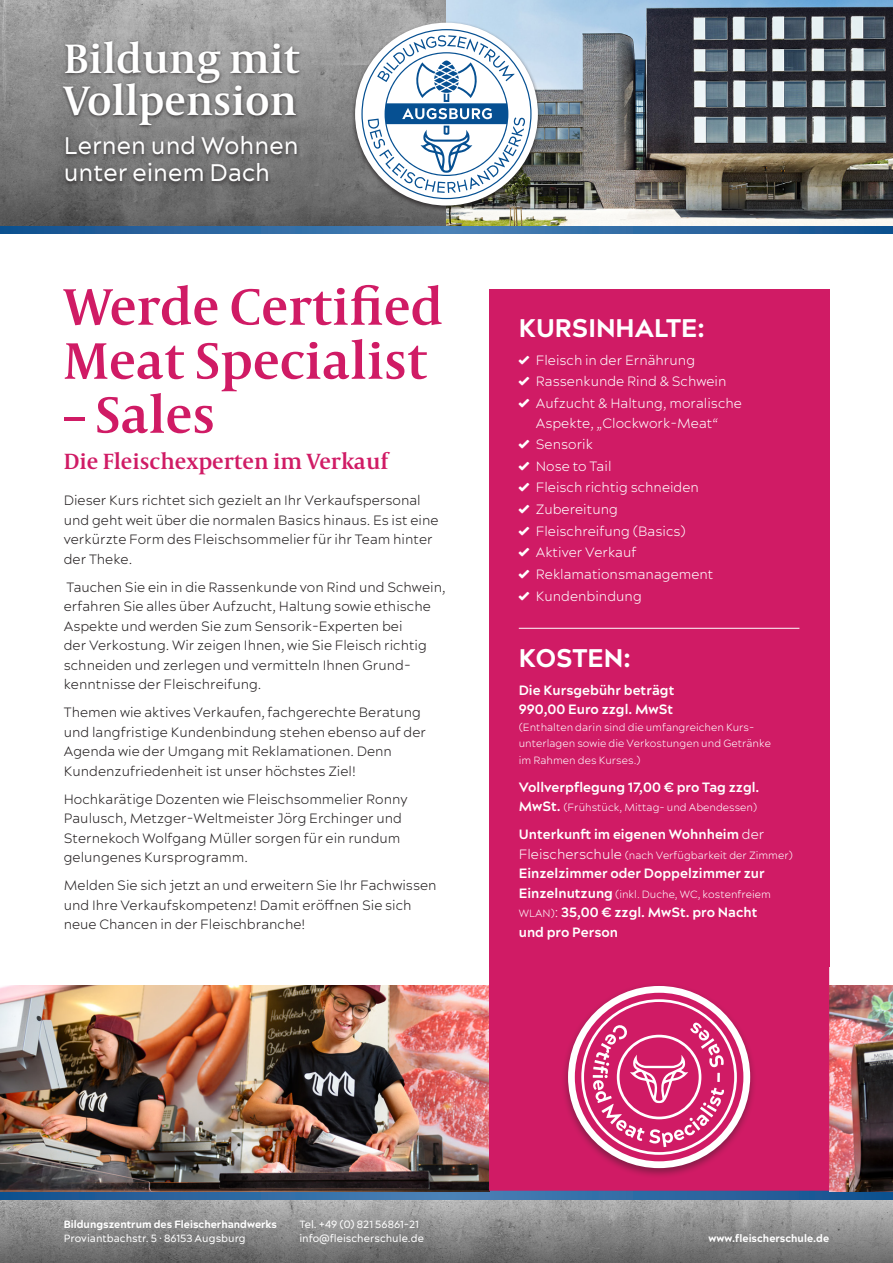
<style>
.page{position:relative;width:893px;height:1263px;background:#fff}
.page>*{position:absolute;margin:0;border:0;box-sizing:border-box;transform-origin:0 0}
.t1{font:600 52.5px/54px "Capitolium News 2";color:#d01b65}
.t2{font:600 42px/42px "Capitolium News 2";color:#fff}
.t3{font:800 25.5px "Acherus Grotesque";color:#fff}
.t4{font:24px/27px "Acherus Grotesque";color:#fff}
.t5{font:600 22.5px "Capitolium News 2";color:#d01b65}
.t6{font:300 13.5px/19.5px "Acherus Grotesque";color:#231f20}
.t7{font:300 13.5px/19.5px "Acherus Grotesque";color:#fff;text-align:center}
.t8{font:700 13.5px/19.5px "Acherus Grotesque";color:#fff}
.t9{font:300 10.5px/16.5px "Acherus Grotesque";color:#fff}
.t10{font:10.5px/13.5px "Acherus Grotesque";color:#fff}
.t11{font:800 10.5px "Acherus Grotesque";color:#fff}
.s1{font-family:"Web Hosting Hub Glyphs";font-weight:400;font-size:10.5px}
.s2{font-weight:700;font-size:13.5px}
.s3{font-weight:300}
.s4{font-size:13.5px}
.s5{font-weight:300;font-size:10.5px}
</style>
<div class="page">
<svg style="left:0;top:225px;width:893px;height:9px;background:#3a6ea0"></svg>
<img style="left:446px;top:0;width:447px;height:225px">
<svg style="left:0;top:0;width:446px;height:225px;background:#858585"></svg>
<div style="left:60px;top:39px;width:243px;height:148px;background:#231f20;opacity:.75"></div>
<div style="left:350px;top:20px;width:192px;height:192px;background:#231f20;opacity:.75"></div>
<div style="left:355px;top:23px;width:183px;height:183px;background:#fff;border-radius:50%"></div>
<svg style="left:361px;top:29px;width:170px;height:170px"></svg>
<svg style="left:0;top:1199px;width:893px;height:64px;background:#878889"></svg>
<svg style="left:0;top:1191px;width:893px;height:8px;background:#34679b"></svg>
<img style="left:0;top:986px;width:489px;height:205px">
<img style="left:829px;top:986px;width:64px;height:205px">
<div style="left:489px;top:966px;width:340px;height:225px;background:#d01b65"></div>
<div style="left:489px;top:289px;width:340px;height:677px;background:#d01b65"></div>
<hr style="left:519px;top:628px;width:280px;height:1px;background:#fff">
<div style="left:561px;top:982px;width:196px;height:196px;background:#231f20;opacity:.45"></div>
<div style="left:568px;top:986px;width:182px;height:182px;background:#fff;border-radius:50%"></div>
<svg style="left:575px;top:993px;width:168px;height:168px"></svg>
<h2 class="t2" style="left:64px;top:35px;width:238px">Bildung mit<br>Vollpension</h2>
<h3 class="t4" style="left:64px;top:132px;width:236px">Lernen und Wohnen unter einem Dach</h3>
<h1 class="t1" style="left:64px;top:277px;width:381px">Werde Certified<br>Meat Specialist</h1>
<h1 class="t1" style="left:64px;top:385px;width:153px">– Sales</h1>
<h3 class="t5" style="left:64px;top:445px;width:326px">Die Fleischexperten im Verkauf</h3>
<p class="t6" style="left:64px;top:490px;width:376px">Dieser Kurs richtet sich gezielt an Ihr Verkaufspersonal und geht weit über die normalen Basics hinaus. Es ist eine verkürzte Form des Fleischsommelier für ihr Team hinter der Theke.</p>
<p class="t6" style="left:64px;top:577px;width:383px">Tauchen Sie ein in die Rassenkunde von Rind und Schwein, erfahren Sie alles über Aufzucht, Haltung sowie ethische Aspekte und werden Sie zum Sensorik-Experten bei<br>der Verkostung. Wir zeigen Ihnen, wie Sie Fleisch richtig schneiden und zerlegen und vermitteln Ihnen Grund&shy;kenntnisse der Fleischreifung.</p>
<p class="t6" style="left:64px;top:702px;width:364px">Themen wie aktives Verkaufen, fachgerechte Beratung und langfristige Kundenbindung stehen ebenso auf der Agenda wie der Umgang mit Reklamationen. Denn Kundenzufriedenheit ist unser höchstes Ziel!</p>
<p class="t6" style="left:64px;top:789px;width:345px">Hochkarätige Dozenten wie Fleischsommelier Ronny Paulusch, Metzger-Weltmeister Jörg Erchinger und Sternekoch Wolfgang Müller sorgen für ein rundum gelungenes Kursprogramm.</p>
<p class="t6" style="left:64px;top:875px;width:374px">Melden Sie sich jetzt an und erweitern Sie Ihr Fachwissen und Ihre Verkaufskompetenz! Damit eröffnen Sie sich neue Chancen in der Fleischbranche!</p>
<h3 class="t3" style="left:519px;top:312px;width:188px">KURSINHALTE:</h3>
<p class="t7" style="left:519px;top:350px;width:178px"><span class="s1">✓</span> Fleisch in der Ernährung</p>
<p class="t7" style="left:519px;top:372px;width:209px"><span class="s1">✓</span> Rassenkunde Rind &amp; Schwein</p>
<p class="t7" style="left:519px;top:393px;width:225px"><span class="s1">✓</span> Aufzucht &amp; Haltung, moralische<br>Aspekte, „Clockwork-Meat“</p>
<p class="t7" style="left:519px;top:434px;width:76px"><span class="s1">✓</span> Sensorik</p>
<p class="t7" style="left:519px;top:456px;width:94px"><span class="s1">✓</span> Nose to Tail</p>
<p class="t7" style="left:519px;top:478px;width:182px"><span class="s1">✓</span> Fleisch richtig schneiden</p>
<p class="t7" style="left:519px;top:499px;width:101px"><span class="s1">✓</span> Zubereitung</p>
<p class="t7" style="left:519px;top:521px;width:169px"><span class="s1">✓</span> Fleischreifung (Basics)</p>
<p class="t7" style="left:519px;top:542px;width:119px"><span class="s1">✓</span> Aktiver Verkauf</p>
<p class="t7" style="left:519px;top:564px;width:196px"><span class="s1">✓</span> Reklamationsmanagement</p>
<p class="t7" style="left:519px;top:586px;width:125px"><span class="s1">✓</span> Kundenbindung</p>
<h3 class="t3" style="left:519px;top:641px;width:113px">KOSTEN:</h3>
<p class="t8" style="left:519px;top:680px;width:157px">Die Kursgebühr beträgt<br>990,00 Euro zzgl. MwSt</p>
<p class="t9" style="left:519px;top:718px;width:254px">(Enthalten darin sind die umfangreichen Kurs&shy;unterlagen sowie die Verkostungen und Getränke im Rahmen des Kurses.)</p>
<p class="t8" style="left:519px;top:777px;width:242px">Vollverpflegung 17,00 € pro Tag zzgl.</p>
<p class="t9" style="left:519px;top:799px;width:240px"><span class="s2">MwSt.</span> (Frühstück, Mittag- und Abendessen)</p>
<p class="t8" style="left:519px;top:824px;width:247px">Unterkunft im eigenen Wohnheim <span class="s3">der</span></p>
<p class="t9" style="left:519px;top:846px;width:276px"><span class="s4">Fleischerschule</span> (nach Verfügbarkeit der Zimmer)</p>
<p class="t8" style="left:519px;top:863px;width:248px">Einzelzimmer oder Doppelzimmer zur</p>
<p class="t9" style="left:519px;top:885px;width:254px"><span class="s2">Einzelnutzung</span> (inkl. Duche, WC, kostenfreiem</p>
<p class="t8" style="left:519px;top:902px;width:240px"><span class="s5">WLAN)</span><span class="s3">:</span> 35,00 € zzgl. MwSt. pro Nacht und pro Person</p>
<p class="t10" style="left:299px;top:1217px;width:126px">Tel. +49 (0) 821 56861-21 info@fleischerschule.de</p>
<p class="t11" style="left:64px;top:1217px;width:215px">Bildungszentrum des Fleischerhandwerks</p>
<p class="t10" style="left:64px;top:1231px;width:184px">Proviantbachstr. 5 · 86153 Augsburg</p>
<p class="t11" style="left:708px;top:1231px;width:122px">www.fleischerschule.de</p>
</div>
